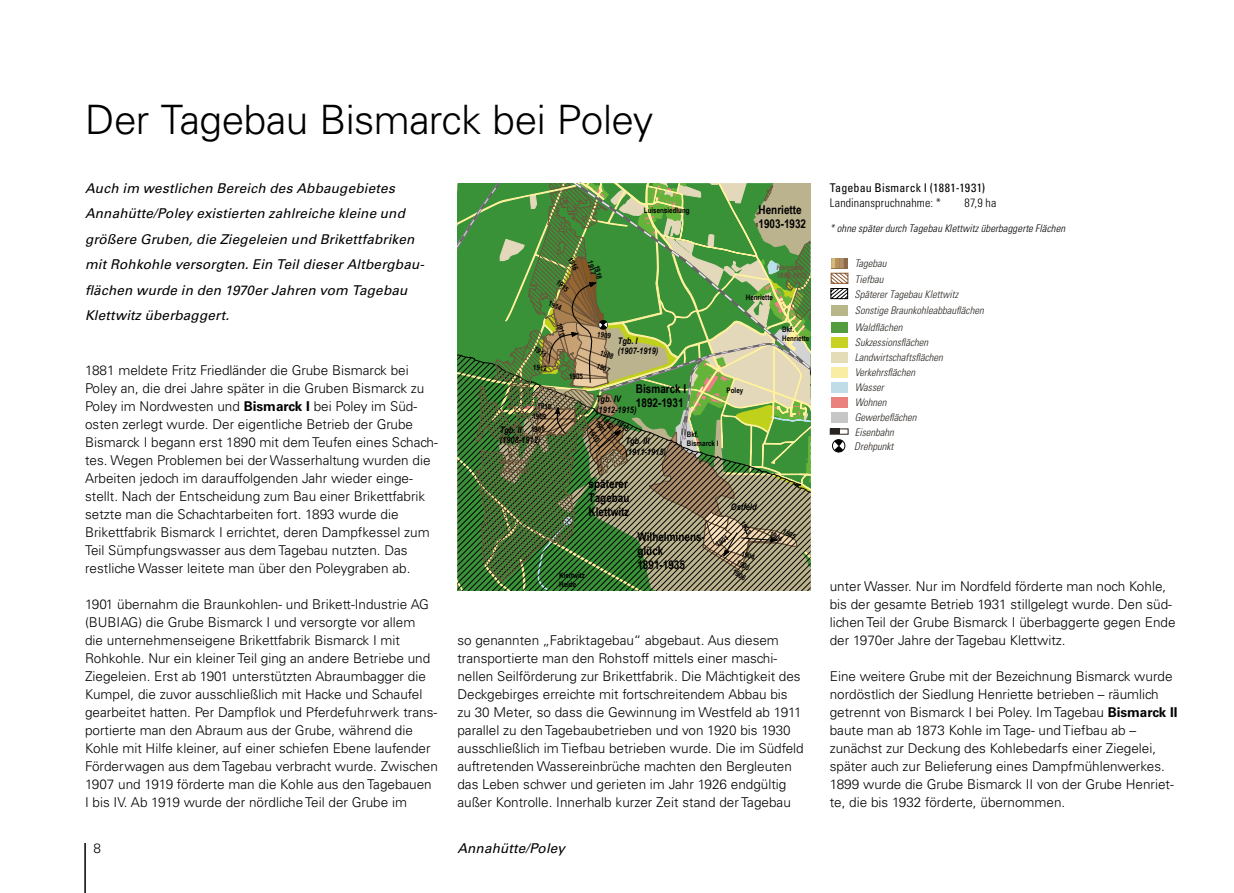
<style>
.page{position:relative;width:1234px;height:893px;background:#fff}
.page>*{position:absolute;margin:0;border:0;box-sizing:border-box;transform-origin:0 0}
.t1{font:300 40.5px "Univers LT Std";letter-spacing:-.015em;color:#000}
.t2{font:300 13.5px/18px "Univers LT Std";color:#000}
.t3{font:italic 13.5px/25.5px "Univers LT Std";letter-spacing:.01em;color:#000}
.t4{font:700 12.15px/14px "Arial Narrow";color:#000}
.t5{font:condensed 12px "Univers LT Std";letter-spacing:.015em;color:#000}
.t6{font:300 condensed 12px "Univers LT Std";letter-spacing:.015em;color:#000}
.t7{font:italic 300 condensed 10.5px/15px "Univers LT Std";color:#29241f}
.t8{font:italic 300 condensed 10.5px "Univers LT Std";letter-spacing:.015em;color:#000}
.t9{font:italic 700 9px/10.5px "Arial Narrow";color:#000}
.t10{font:700 7.65px/8.9px "Arial Narrow";color:#000}
.t11{font:italic 700 7.65px/8.9px "Arial Narrow";color:#6c553d}
.s1{font-weight:700}
</style>
<div class="page">
<hr style="left:84px;top:843px;width:2px;height:50px;background:#000">
<svg style="left:457px;top:183px;width:354px;height:408px"></svg>
<div style="left:830px;top:429px;width:9px;height:5px;background:#29241f"></div>
<div style="left:831px;top:322px;width:16px;height:10px;background:#539c40"></div>
<div style="left:831px;top:352px;width:16px;height:10px;background:#e3dcb7"></div>
<div style="left:830px;top:367px;width:17px;height:10px;background:#f9eda3"></div>
<div style="left:830px;top:382px;width:17px;height:10px;background:#c0dde7"></div>
<div style="left:830px;top:397px;width:17px;height:10px;background:#eb817f"></div>
<div style="left:830px;top:412px;width:17px;height:10px;background:#c6c6c6"></div>
<div style="left:831px;top:305px;width:16px;height:10px;background:#b8b78a"></div>
<div style="left:831px;top:337px;width:16px;height:10px;background:#c8d222"></div>
<svg style="left:834px;top:440px;width:9px;height:12px"></svg>
<div style="left:831px;top:439px;width:14px;height:13px;border:1px solid #000;border-radius:50%"></div>
<svg style="left:843px;top:258px;width:4px;height:10px"></svg>
<hr style="left:835px;top:258px;width:4px;height:10px;background:#bc9055">
<svg style="left:831px;top:258px;width:4px;height:10px"></svg>
<svg style="left:839px;top:258px;width:4px;height:10px"></svg>
<svg style="left:830px;top:273px;width:18px;height:26px"></svg>
<h1 class="t1" style="left:85px;top:95px;width:569px">Der Tagebau Bismarck bei Poley</h1>
<p class="t3" style="left:85px;top:175px;width:340px">Auch im westlichen Bereich des Abbaugebietes Annahütte/Poley existierten zahlreiche kleine und größere Gruben, die Ziegeleien und Brikettfabriken mit Rohkohle versorgten. Ein Teil dieser Altbergbau&shy;flächen wurde in den 1970er Jahren vom Tagebau Klettwitz überbaggert.</p>
<p class="t2" style="left:85px;top:361px;width:354px">1881 meldete Fritz Friedländer die Grube Bismarck bei Poley an, die drei Jahre später in die Gruben Bismarck zu Poley im Nordwesten und <span class="s1">Bismarck I</span> bei Poley im Süd&shy;osten zerlegt wurde. Der eigentliche Betrieb der Grube Bismarck I begann erst 1890 mit dem Teufen eines Schach&shy;tes. Wegen Problemen bei der Wasserhaltung wurden die Arbeiten jedoch im darauffolgenden Jahr wieder einge&shy;stellt. Nach der Entscheidung zum Bau einer Brikettfabrik setzte man die Schachtarbeiten fort. 1893 wurde die Brikettfabrik Bismarck I errichtet, deren Dampfkessel zum Teil Sümpfungswasser aus dem Tagebau nutzten. Das restliche Wasser leitete man über den Poleygraben ab.</p>
<p class="t2" style="left:85px;top:595px;width:354px">1901 übernahm die Braunkohlen- und Brikett-Industrie AG (BUBIAG) die Grube Bismarck I und versorgte vor allem<br>die unternehmenseigene Brikettfabrik Bismarck I mit Rohkohle. Nur ein kleiner Teil ging an andere Betriebe und Ziegeleien. Erst ab 1901 unterstützten Abraumbagger die Kumpel, die zuvor ausschließlich mit Hacke und Schaufel gearbeitet hatten. Per Dampflok und Pferdefuhrwerk trans&shy;portierte man den Abraum aus der Grube, während die Kohle mit Hilfe kleiner, auf einer schiefen Ebene laufender Förderwagen aus dem Tagebau verbracht wurde. Zwischen 1907 und 1919 förderte man die Kohle aus den Tagebauen I bis IV. Ab 1919 wurde der nördliche Teil der Grube im</p>
<p class="t10" style="left:643px;top:206px;width:47px">Luisensiedlung</p>
<p class="t4" style="left:758px;top:202px;width:49px">Henriette<br>1903-1932</p>
<p class="t10" style="left:574px;top:256px;width:15px;rotate:63deg">1916</p>
<p class="t10" style="left:594px;top:259px;width:15px;rotate:75deg">1917</p>
<p class="t10" style="left:601px;top:264px;width:15px;rotate:79deg">1918</p>
<p class="t10" style="left:560px;top:277px;width:15px;rotate:44deg">1915</p>
<p class="t10" style="left:550px;top:298px;width:15px;rotate:24deg">1914</p>
<p class="t10" style="left:537px;top:344px;width:15px;rotate:37deg">1911</p>
<p class="t10" style="left:533px;top:362px;width:15px;rotate:4deg">1912</p>
<p class="t10" style="left:563px;top:322px;width:15px;rotate:74deg">1910</p>
<p class="t10" style="left:569px;top:372px;width:15px">1905</p>
<p class="t10" style="left:598px;top:329px;width:15px;rotate:9deg">1909</p>
<p class="t9" style="left:617px;top:335px;width:42px">Tgb. I (1907-1919)</p>
<p class="t10" style="left:602px;top:348px;width:15px;rotate:20deg">1908</p>
<p class="t10" style="left:598px;top:361px;width:15px;rotate:23deg">1907</p>
<p class="t4" style="left:636px;top:381px;width:52px">Bismarck I<br>1892-1931</p>
<p class="t9" style="left:596px;top:394px;width:42px">Tgb. IV (1912-1915)</p>
<p class="t10" style="left:538px;top:401px;width:15px;rotate:7deg">1910</p>
<p class="t10" style="left:532px;top:411px;width:15px">1909</p>
<p class="t10" style="left:606px;top:415px;width:15px;rotate:50deg">1912</p>
<p class="t10" style="left:619px;top:418px;width:15px;rotate:34deg">1915</p>
<p class="t10" style="left:601px;top:418px;width:15px;rotate:56deg">1911</p>
<p class="t10" style="left:530px;top:425px;width:15px;rotate:-7deg">1908</p>
<p class="t10" style="left:594px;top:427px;width:15px;rotate:54deg">1910</p>
<p class="t9" style="left:499px;top:424px;width:42px">Tgb. II (1908-1912)</p>
<p class="t10" style="left:686px;top:429px;width:33px">Bkf.<br>Bismarck I</p>
<p class="t9" style="left:625px;top:436px;width:42px">Tgb. III (1911-1915)</p>
<p class="t11" style="left:499px;top:456px;width:33px">Bismarck I<br>1922-1930</p>
<p class="t4" style="left:588px;top:476px;width:42px">späterer<br>Tagebau<br>Klettwitz</p>
<p class="t11" style="left:776px;top:262px;width:31px">Henriette<br>1886-1912</p>
<p class="t10" style="left:745px;top:292px;width:29px">Henriette</p>
<p class="t10" style="left:782px;top:324px;width:29px">Bkf.<br>Henriette</p>
<p class="t10" style="left:726px;top:385px;width:18px">Poley</p>
<p class="t4" style="left:809px;top:365px;width:9px">G<br>1</p>
<p class="t9" style="left:730px;top:501px;width:27px">Ostfeld</p>
<p class="t10" style="left:559px;top:570px;width:27px">Klettwitz<br>Heide</p>
<p class="t4" style="left:637px;top:529px;width:69px">Wilhelminens&shy;glück<br>1891-1935</p>
<p class="t10" style="left:713px;top:541px;width:15px;rotate:-34deg">1901</p>
<p class="t10" style="left:746px;top:519px;width:15px;rotate:58deg">1903</p>
<p class="t10" style="left:743px;top:549px;width:15px;rotate:19deg">1904</p>
<p class="t10" style="left:739px;top:557px;width:15px;rotate:31deg">1905</p>
<p class="t10" style="left:735px;top:567px;width:15px;rotate:32deg">1906</p>
<p class="t10" style="left:785px;top:526px;width:15px;rotate:28deg">1905</p>
<p class="t10" style="left:772px;top:528px;width:15px;rotate:32deg">1904</p>
<p class="t2" style="left:457px;top:631px;width:348px">so genannten „Fabriktagebau“ abgebaut. Aus diesem transportierte man den Rohstoff mittels einer maschi&shy;nellen Seilförderung zur Brikettfabrik. Die Mächtigkeit des Deckgebirges erreichte mit fortschreitendem Abbau bis zu 30 Meter, so dass die Gewinnung im Westfeld ab 1911 parallel zu den Tagebaubetrieben und von 1920 bis 1930 ausschließlich im Tiefbau betrieben wurde. Die im Südfeld auftretenden Wassereinbrüche machten den Bergleuten das Leben schwer und gerieten im Jahr 1926 endgültig außer Kontrolle. Innerhalb kurzer Zeit stand der Tagebau</p>
<p class="t5" style="left:829px;top:180px;width:157px">Tagebau Bismarck I (1881-1931)</p>
<p class="t6" style="left:829px;top:195px;width:113px">Landinanspruchnahme: *</p>
<p class="t6" style="left:964px;top:195px;width:33px">87,9 ha</p>
<p class="t8" style="left:829px;top:222px;width:237px">* ohne später durch Tagebau Klettwitz überbaggerte Flächen</p>
<p class="t7" style="left:854px;top:256px;width:33px">Tagebau</p>
<p class="t7" style="left:854px;top:302px;width:130px;line-height:17px">Sonstige Braunkohleabbauflächen<br>Waldflächen</p>
<p class="t7" style="left:854px;top:350px;width:90px">Landwirtschaftsflächen</p>
<p class="t7" style="left:854px;top:272px;width:30px">Tiefbau</p>
<p class="t7" style="left:854px;top:287px;width:105px">Späterer Tagebau Klettwitz</p>
<p class="t7" style="left:854px;top:335px;width:75px">Sukzessionsflächen</p>
<p class="t7" style="left:854px;top:365px;width:63px">Verkehrsflächen<br>Wasser<br>Wohnen<br>Gewerbeflächen<br>Eisenbahn</p>
<p class="t7" style="left:854px;top:439px;width:41px">Drehpunkt</p>
<p class="t2" style="left:829px;top:577px;width:347px">unter Wasser. Nur im Nordfeld förderte man noch Kohle, bis der gesamte Betrieb 1931 stillgelegt wurde. Den süd&shy;lichen Teil der Grube Bismarck I überbaggerte gegen Ende der 1970er Jahre der Tagebau Klettwitz.</p>
<p class="t2" style="left:829px;top:667px;width:349px">Eine weitere Grube mit der Bezeichnung Bismarck wurde nordöstlich der Siedlung Henriette betrieben – räumlich getrennt von Bismarck I bei Poley. Im Tagebau <span class="s1">Bismarck II </span>baute man ab 1873 Kohle im Tage- und Tiefbau ab – zunächst zur Deckung des Kohlebedarfs einer Ziegelei, später auch zur Belieferung eines Dampfmühlenwerkes.<br>1899 wurde die Grube Bismarck II von der Grube Henriet&shy;te, die bis 1932 förderte, übernommen.</p>
<p class="t2" style="left:94px;top:839px;width:9px">8</p>
<p class="t3" style="left:457px;top:835px;width:109px">Annahütte/Poley</p>
</div>
